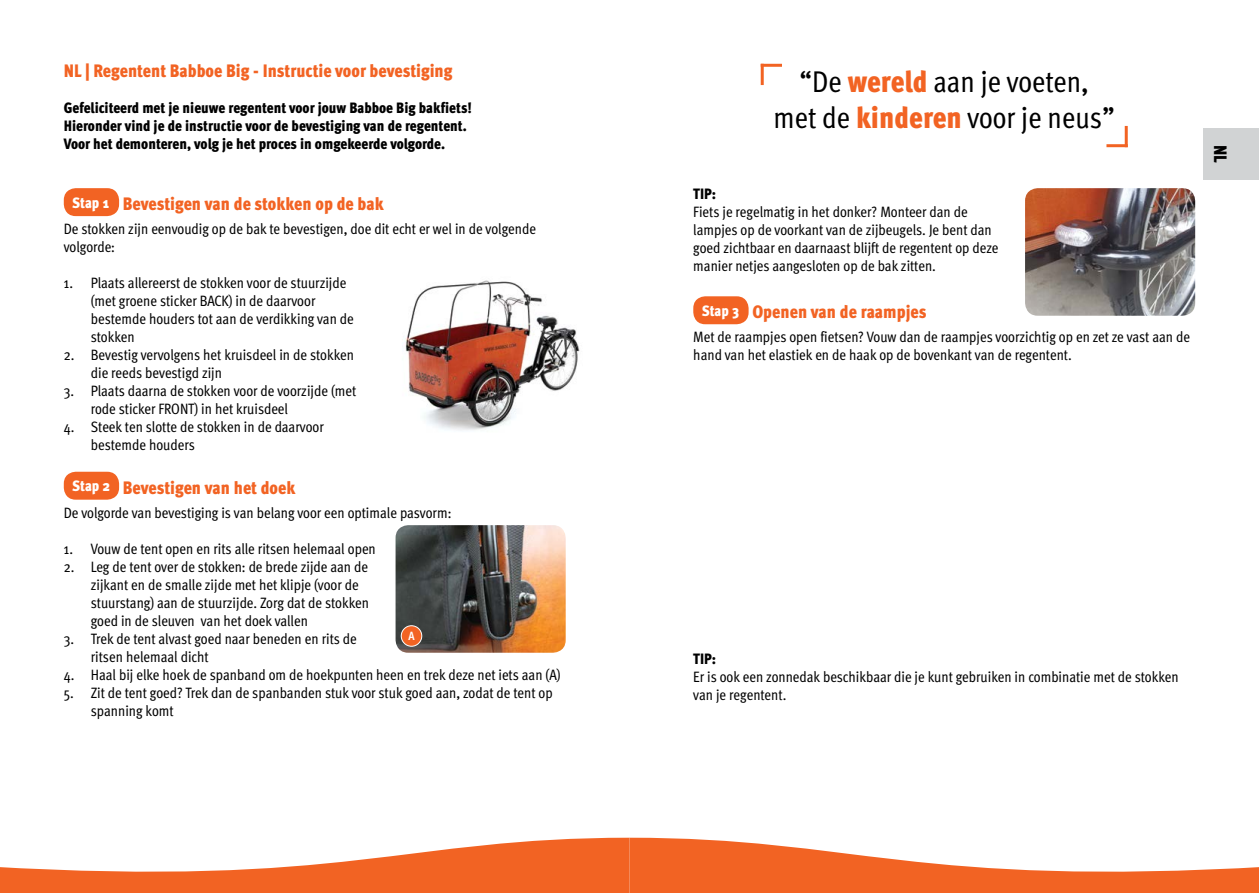
<style>
.page{position:relative;width:1259px;height:893px;background:#fff}
.page>*{position:absolute;margin:0;border:0;box-sizing:border-box;transform-origin:0 0}
.t1{font:30px/36px "Meta Cond";color:#000;text-align:center}
.t2{font:900 18px "Meta Cond";color:#f26323}
.t3{font:900 18px "Meta Cond";color:#000}
.t4{font:15px/18px "Meta Cond";color:#000}
.t5{font:900 15px/18px "Meta Cond";color:#000}
.t6{font:700 12px "Meta Cond";color:#fff}
.s1{font-size:15px;color:#fff}
.s2{font-weight:900;color:#f26323}
</style>
<div class="page">
<svg style="left:0;top:838px;width:1259px;height:55px"></svg>
<div style="left:64px;top:188px;width:55px;height:28px;background:#f26323;border-radius:12px"></div>
<div style="left:64px;top:472px;width:55px;height:28px;background:#f26323;border-radius:12px"></div>
<img style="left:395px;top:525px;width:171px;height:128px">
<div style="left:693px;top:296px;width:55px;height:28px;background:#f26323;border-radius:12px"></div>
<hr style="left:760px;top:64px;width:3px;height:21px;background:#f26323">
<hr style="left:760px;top:64px;width:22px;height:3px;background:#f26323">
<hr style="left:1124px;top:126px;width:3px;height:21px;background:#f26323">
<hr style="left:1106px;top:144px;width:21px;height:3px;background:#f26323">
<img style="left:1025px;top:188px;width:170px;height:128px">
<div style="left:1203px;top:128px;width:56px;height:51px;background:#d1d3d4"></div>
<img style="left:405px;top:280px;width:175px;height:151px">
<div style="left:401px;top:626px;width:21px;height:20px;background:#f26323;border-radius:50%"></div>
<div style="left:401px;top:625px;width:21px;height:22px;border:1px solid #fff;border-radius:50%"></div>
<p class="t2" style="left:64px;top:60px;width:390px">NL | Regentent Babboe Big - Instructie voor bevestiging</p>
<p class="t5" style="left:64px;top:99px;width:410px">Gefeliciteerd met je nieuwe regentent voor jouw Babboe Big bakfiets!<br>Hieronder vind je de instructie voor de bevestiging van de regentent.<br>Voor het demonteren, volg je het proces in omgekeerde volgorde.</p>
<p class="t2" style="left:72px;top:193px;width:313px"><span class="s1">Stap 1</span> Bevestigen van de stokken op de bak</p>
<p class="t4" style="left:64px;top:220px;width:474px">De stokken zijn eenvoudig op de bak te bevestigen, doe dit echt er wel in de volgende volgorde:</p>
<p class="t4" style="left:91px;top:274px;width:265px;text-indent:-27px">1. Plaats allereerst de stokken voor de stuurzijde (met groene sticker BACK) in de daarvoor bestemde houders tot aan de verdikking van de stokken</p>
<p class="t4" style="left:91px;top:346px;width:265px;text-indent:-27px">2. Bevestig vervolgens het kruisdeel in de stokken die reeds bevestigd zijn</p>
<p class="t4" style="left:91px;top:382px;width:267px;text-indent:-27px">3. Plaats daarna de stokken voor de voorzijde (met rode sticker FRONT) in het kruisdeel</p>
<p class="t4" style="left:91px;top:418px;width:235px;text-indent:-27px">4. Steek ten slotte de stokken in de daarvoor bestemde houders</p>
<p class="t2" style="left:72px;top:477px;width:225px"><span class="s1">Stap 2</span> Bevestigen van het doek</p>
<p class="t4" style="left:64px;top:503px;width:389px">De volgorde van bevestiging is van belang voor een optimale pasvorm:</p>
<p class="t4" style="left:64px;top:539px;width:313px">1. Vouw de tent open en rits alle ritsen helemaal open</p>
<p class="t4" style="left:91px;top:557px;width:280px;text-indent:-27px">2. Leg de tent over de stokken: de brede zijde aan de zijkant en de smalle zijde met het klipje (voor de stuurstang) aan de stuurzijde. Zorg dat de stokken goed in de sleuven van het doek vallen</p>
<p class="t4" style="left:91px;top:629px;width:268px;text-indent:-27px">3. Trek de tent alvast goed naar beneden en rits de ritsen helemaal dicht</p>
<p class="t4" style="left:64px;top:665px;width:498px">4. Haal bij elke hoek de spanband om de hoekpunten heen en trek deze net iets aan (A)</p>
<p class="t4" style="left:91px;top:683px;width:463px;text-indent:-27px">5. Zit de tent goed? Trek dan de spanbanden stuk voor stuk goed aan, zodat de tent op spanning komt</p>
<p class="t6" style="left:408px;top:629px;width:8px">A</p>
<h1 class="t1" style="left:773px;top:64px;width:343px">“De <span class="s2">wereld</span> aan je voeten,<br>met de <span class="s2">kinderen</span> voor je neus”</h1>
<p class="t5" style="left:693px;top:185px;width:24px">TIP:</p>
<p class="t4" style="left:693px;top:203px;width:307px">Fiets je regelmatig in het donker? Monteer dan de lampjes op de voorkant van de zijbeugels. Je bent dan goed zichtbaar en daarnaast blijft de regentent op deze manier netjes aangesloten op de bak zitten.</p>
<p class="t2" style="left:702px;top:301px;width:226px"><span class="s1">Stap 3</span> Openen van de raampjes</p>
<p class="t4" style="left:693px;top:328px;width:498px">Met de raampjes open fietsen? Vouw dan de raampjes voorzichtig op en zet ze vast aan de hand van het elastiek en de haak op de bovenkant van de regentent.</p>
<p class="t3" style="left:1231px;top:145px;width:19px;rotate:90deg">NL</p>
<p class="t5" style="left:693px;top:649px;width:24px">TIP:</p>
<p class="t4" style="left:693px;top:667px;width:487px">Er is ook een zonnedak beschikbaar die je kunt gebruiken in combinatie met de stokken van je regentent.</p>
</div>
